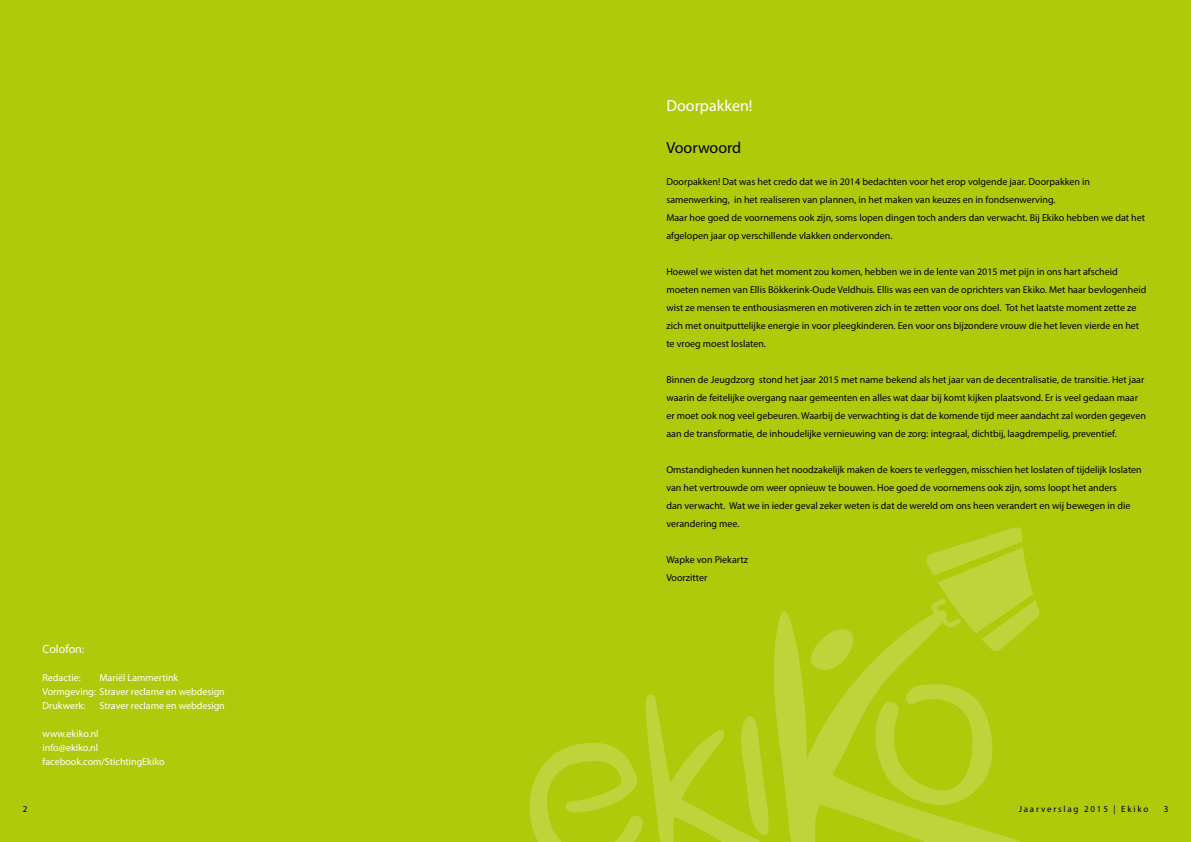
<style>
.page{position:relative;width:1191px;height:842px;background:#afca0b}
.page>*{position:absolute;margin:0;border:0;box-sizing:border-box;transform-origin:0 0}
.t1{font:16px "Myriad Pro";color:#fff}
.t2{font:16px "Myriad Pro";color:#000}
.t3{font:12px "Myriad Pro";color:#fff}
.t4{font:10px/18px "Myriad Pro";color:#000}
.t5{font:10px/14px "Myriad Pro";color:#fff}
.t6{font:9px "Myriad Pro";letter-spacing:.2em;color:#000}
</style>
<div class="page">
<svg style="left:774px;top:611px;width:247px;height:231px"></svg>
<svg style="left:866px;top:682px;width:134px;height:142px"></svg>
<svg style="left:529px;top:694px;width:240px;height:148px"></svg>
<svg style="left:925px;top:527px;width:115px;height:125px"></svg>
<p class="t3" style="left:43px;top:642px;width:43px">Colofon:</p>
<p class="t5" style="left:43px;top:671px;width:40px">Redactie:</p>
<p class="t5" style="left:43px;top:671px;width:184px;text-indent:57px">Mariël Lammertink<br>Vormgeving: Straver reclame en webdesign<br>Drukwerk:</p>
<p class="t5" style="left:100px;top:699px;width:127px">Straver reclame en webdesign</p>
<p class="t5" style="left:43px;top:727px;width:124px">www.ekiko.nl<br>info@ekiko.nl facebook.com/StichtingEkiko</p>
<h1 class="t1" style="left:666px;top:96px;width:88px">Doorpakken!</h1>
<h1 class="t2" style="left:666px;top:138px;width:76px">Voorwoord</h1>
<p class="t4" style="left:666px;top:173px;width:480px">Doorpakken! Dat was het credo dat we in 2014 bedachten voor het erop volgende jaar. Doorpakken in samenwerking, in het realiseren van plannen, in het maken van keuzes en in fondsenwerving.<br>Maar hoe goed de voornemens ook zijn, soms lopen dingen toch anders dan verwacht. Bij Ekiko hebben we dat het afgelopen jaar op verschillende vlakken ondervonden.</p>
<p class="t4" style="left:666px;top:263px;width:481px">Hoewel we wisten dat het moment zou komen, hebben we in de lente van 2015 met pijn in ons hart afscheid moeten nemen van Ellis Bökkerink-Oude Veldhuis. Ellis was een van de oprichters van Ekiko. Met haar bevlogenheid wist ze mensen te enthousiasmeren en motiveren zich in te zetten voor ons doel. Tot het laatste moment zette ze zich met onuitputtelijke energie in voor pleegkinderen. Een voor ons bijzondere vrouw die het leven vierde en het te vroeg moest loslaten.</p>
<p class="t4" style="left:666px;top:371px;width:481px">Binnen de Jeugdzorg stond het jaar 2015 met name bekend als het jaar van de decentralisatie, de transitie. Het jaar waarin de feitelijke overgang naar gemeenten en alles wat daar bij komt kijken plaatsvond. Er is veel gedaan maar er moet ook nog veel gebeuren. Waarbij de verwachting is dat de komende tijd meer aandacht zal worden gegeven aan de transformatie, de inhoudelijke vernieuwing van de zorg: integraal, dichtbij, laagdrempelig, preventief.</p>
<p class="t4" style="left:666px;top:461px;width:477px">Omstandigheden kunnen het noodzakelijk maken de koers te verleggen, misschien het loslaten of tijdelijk loslaten van het vertrouwde om weer opnieuw te bouwen. Hoe goed de voornemens ook zijn, soms loopt het anders<br>dan verwacht. Wat we in ieder geval zeker weten is dat de wereld om ons heen verandert en wij bewegen in die verandering mee.</p>
<p class="t4" style="left:666px;top:551px;width:83px">Wapke von Piekartz<br>Voorzitter</p>
<p class="t6" style="left:23px;top:803px;width:6px">2</p>
<p class="t6" style="left:1018px;top:803px;width:131px">Jaarverslag 2015 | Ekiko</p>
<p class="t6" style="left:1163px;top:803px;width:6px">3</p>
</div>
